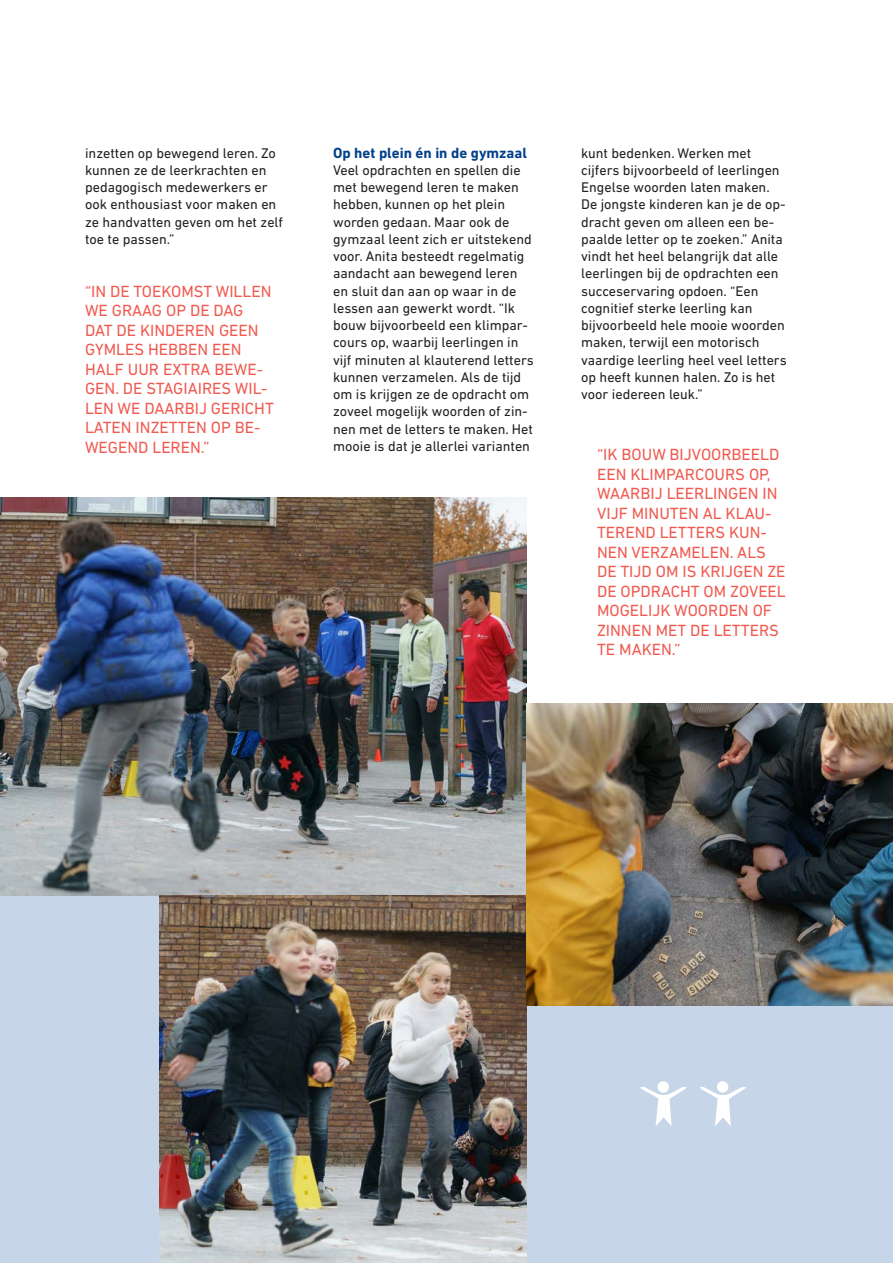
<style>
.page{position:relative;width:893px;height:1263px;background:#fff}
.page>*{position:absolute;margin:0;border:0;box-sizing:border-box;transform-origin:0 0}
.platte_tekst{font:16.5px/19.5px "DIN Next LT Pro";color:#f05a50}
.t1{font:700 15px "DIN Next LT Pro";color:#05428c}
.t2{font:14.25px/17.2px "DIN Next LT Pro";color:#231f20}
</style>
<div class="page">
<div style="left:516px;top:704px;width:377px;height:559px;background:#c6d6e8"></div>
<div style="left:0;top:511px;width:526px;height:752px;background:#c6d6e8"></div>
<img style="left:0;top:497px;width:526px;height:398px">
<svg style="left:640px;top:1087px;width:47px;height:39px"></svg>
<div style="left:658px;top:1081px;width:11px;height:11px;background:#fff;border-radius:50%"></div>
<svg style="left:700px;top:1087px;width:46px;height:39px"></svg>
<div style="left:717px;top:1081px;width:11px;height:11px;background:#fff;border-radius:50%"></div>
<img style="left:160px;top:895px;width:366px;height:368px">
<img style="left:526px;top:704px;width:367px;height:302px">
<p class="t2" style="left:85px;top:144px;width:200px">inzetten op bewegend leren. Zo kunnen ze de leerkrachten en pedagogisch medewerkers er ook enthousiast voor maken en ze handvatten geven om het zelf toe te passen.”</p>
<p class="t1" style="left:333px;top:144px;width:195px">Op het plein én in de gymzaal</p>
<p class="t2" style="left:333px;top:161px;width:202px">Veel opdrachten en spellen die met bewegend leren te maken hebben, kunnen op het plein worden gedaan. Maar ook de gymzaal leent zich er uitstekend voor. Anita besteedt regelmatig aandacht aan bewegend leren en sluit dan aan op waar in de lessen aan gewerkt wordt. “Ik bouw bijvoorbeeld een klimpar&shy;cours op, waarbij leerlingen in vijf minuten al klauterend letters kunnen verzamelen. Als de tijd om is krijgen ze de opdracht om zoveel mogelijk woorden of zin&shy;nen met de letters te maken. Het mooie is dat je allerlei varianten</p>
<p class="platte_tekst" style="left:85px;top:281px;width:190px">“IN DE TOEKOMST WILLEN<br>WE GRAAG OP DE DAG<br>DAT DE KINDEREN GEEN<br>GYMLES HEBBEN EEN<br>HALF UUR EXTRA BEWE-<br>GEN. DE STAGIAIRES WIL-<br>LEN WE DAARBIJ GERICHT<br>LATEN INZETTEN OP BE-<br>WEGEND LEREN.”</p>
<p class="t2" style="left:581px;top:144px;width:207px">kunt bedenken. Werken met cijfers bijvoorbeeld of leerlingen<br>Engelse woorden laten maken.<br>De jongste kinderen kan je de op&shy;dracht geven om alleen een be&shy;paalde letter op te zoeken.” Anita vindt het heel belangrijk dat alle leerlingen bij de opdrachten een succeservaring opdoen. “Een cognitief sterke leerling kan bijvoorbeeld hele mooie woorden maken, terwijl een motorisch vaardige leerling heel veel letters op heeft kunnen halen. Zo is het voor iedereen leuk.”</p>
<p class="platte_tekst" style="left:597px;top:445px;width:190px">“IK BOUW BIJVOORBEELD<br>EEN KLIMPARCOURS OP,<br>WAARBIJ LEERLINGEN IN<br>VIJF MINUTEN AL KLAU-<br>TEREND LETTERS KUN-<br>NEN VERZAMELEN. ALS<br>DE TIJD OM IS KRIJGEN ZE<br>DE OPDRACHT OM ZOVEEL<br>MOGELIJK WOORDEN OF<br>ZINNEN MET DE LETTERS<br>TE MAKEN.”</p>
</div>
